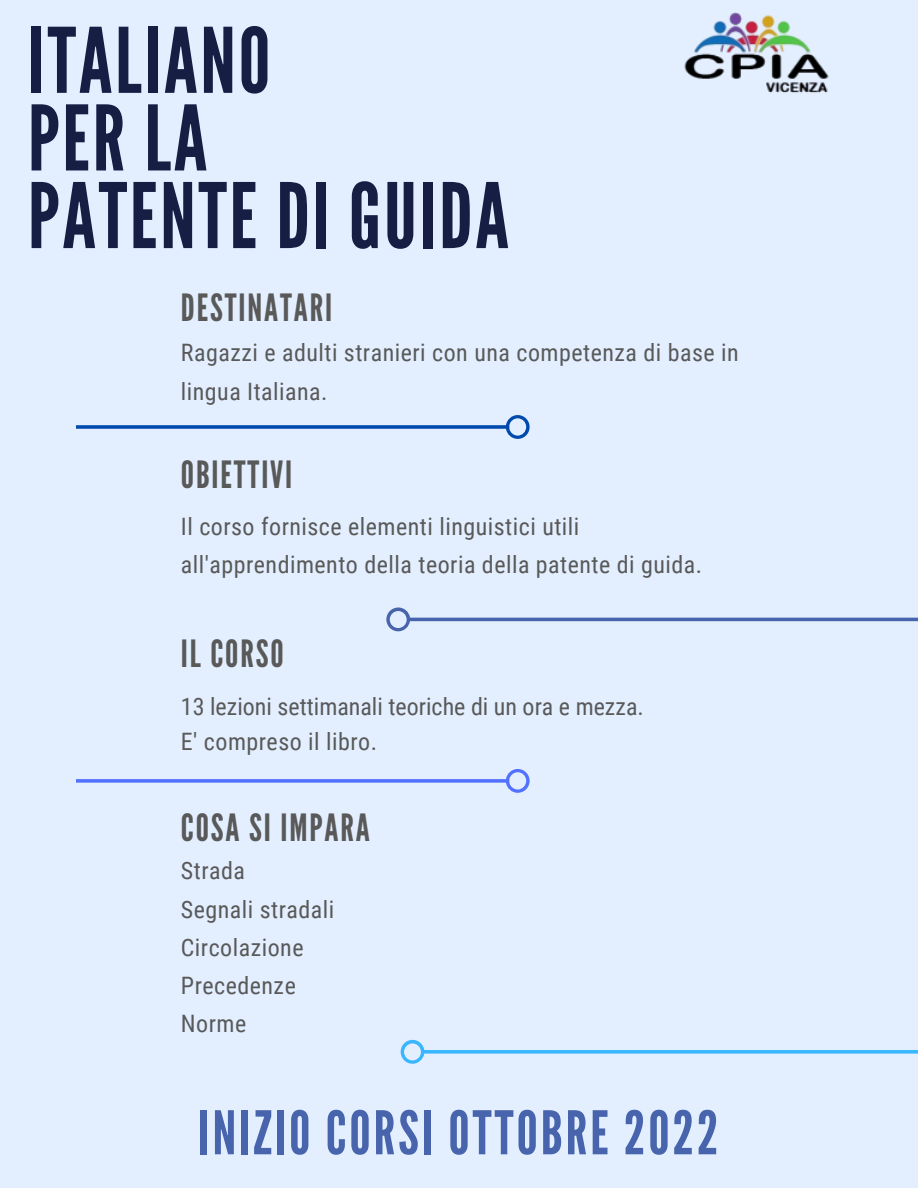
<style>
.page{position:relative;width:918px;height:1188px;background:#e3efff}
.page>*{position:absolute;margin:0;border:0;box-sizing:border-box;transform-origin:0 0}
.t1{font:90px/77.7px "League Gothic";letter-spacing:.03em;color:#161e44}
.t2{font:60px "League Gothic";letter-spacing:.05em;color:#4764ac}
.t3{font:37.5px "League Gothic";letter-spacing:.05em;color:#595959}
.t4{font:24px/38.2px "Roboto Condensed";letter-spacing:.02em;color:#595959}
.t5{font:24px/34.8px "Roboto Condensed";color:#595959}
</style>
<div class="page">
<img style="left:684px;top:12px;width:145px;height:81px">
<svg style="left:76px;top:415px;width:454px;height:24px"></svg>
<svg style="left:386px;top:608px;width:532px;height:23px"></svg>
<svg style="left:76px;top:769px;width:454px;height:24px"></svg>
<svg style="left:401px;top:1040px;width:517px;height:24px"></svg>
<h1 class="t1" style="left:28px;top:24px;width:483px">ITALIANO<br>PER LA<br>PATENTE DI GUIDA</h1>
<h3 class="t3" style="left:181px;top:286px;width:153px">DESTINATARI</h3>
<p class="t4" style="left:181px;top:334px;width:559px">Ragazzi e adulti stranieri con una competenza di base in lingua Italiana.</p>
<h3 class="t3" style="left:181px;top:453px;width:113px">OBIETTIVI</h3>
<p class="t4" style="left:181px;top:508px;width:523px">Il corso fornisce elementi linguistici utili all'apprendimento della teoria della patente di guida.</p>
<h3 class="t3" style="left:181px;top:632px;width:104px">IL CORSO</h3>
<p class="t5" style="left:181px;top:689px;width:464px">13 lezioni settimanali teoriche di un ora e mezza.<br>E' compreso il libro.</p>
<h3 class="t3" style="left:181px;top:806px;width:190px">COSA SI IMPARA</h3>
<p class="t4" style="left:181px;top:852px;width:155px">Strada<br>Segnali stradali<br>Circolazione<br>Precedenze<br>Norme</p>
<h2 class="t2" style="left:198px;top:1098px;width:522px">INIZIO CORSI OTTOBRE 2022</h2>
</div>
